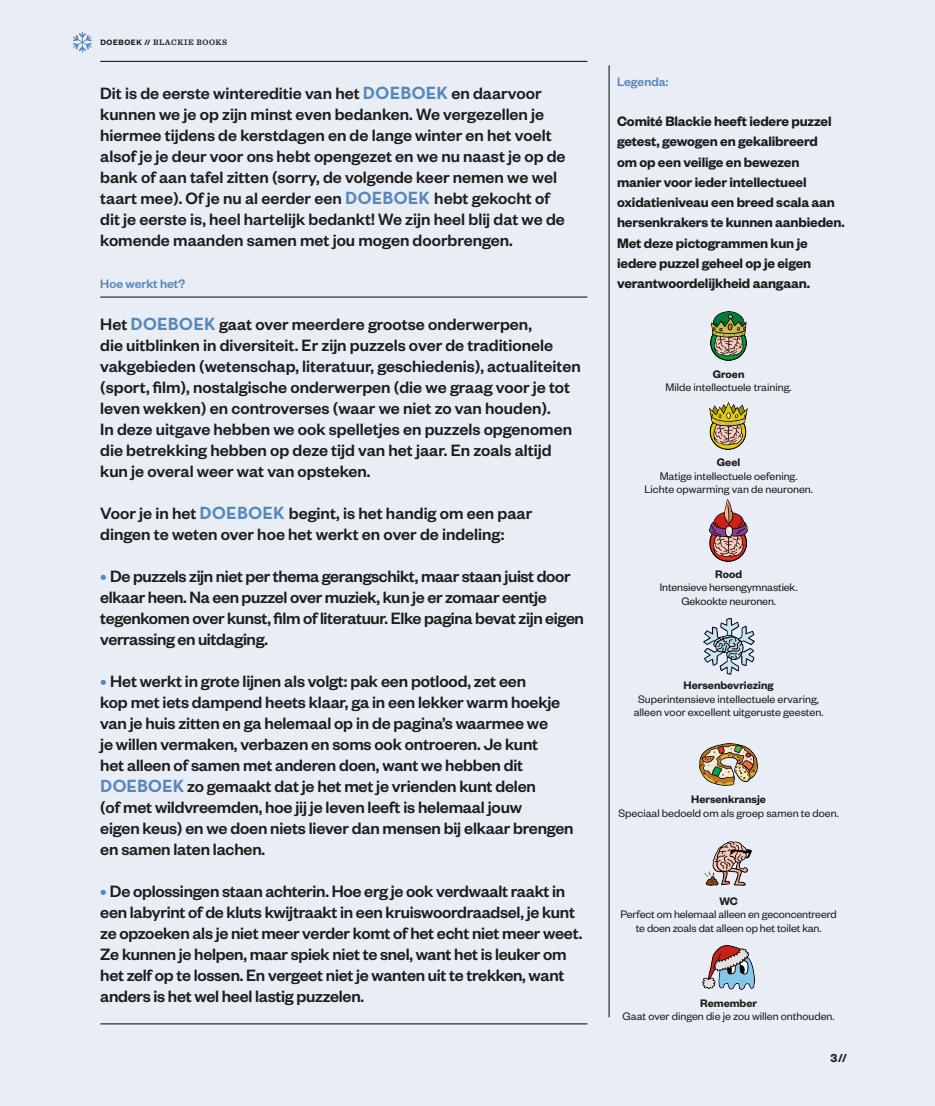
<style>
.page{position:relative;width:935px;height:1106px;background:#e9edf6}
.page>*{position:absolute;margin:0;border:0;box-sizing:border-box;transform-origin:0 0}
.t1{font:500 18px/21px "Founders Grotesk";letter-spacing:-.01em;color:#1d1d1b}
.t2{font:600 15px/20.2px "Founders Grotesk";letter-spacing:-.01em;color:#1d1d1b}
.t3{font:500 13.5px "Founders Grotesk";color:#5788ba}
.t4{font:600 12.75px "Founders Grotesk";color:#1d1d1b}
.t5{font:12px/13.5px "Founders Grotesk";color:#1d1d1b;text-align:center}
.t6{font:600 12px "Founders Grotesk";color:#1d1d1b}
.t7{font:600 8.55px "Founders Grotesk";letter-spacing:.07em;color:#1d1d1b}
.t8{font:600 8.25px "Sentinel Pro";letter-spacing:.07em;color:#1d1d1b}
.s1{font-family:"Founders Grotesk";font-size:8.55px}
.s2{font-family:"Sentinel Pro";font-size:8.25px}
.s3{font-family:"Neutra Text Bold SC Alt";font-weight:400;color:#5788ba}
.s4{color:#5788ba}
</style>
<div class="page">
<hr style="left:100px;top:296px;width:487px;height:2px;background:#1d1d1b">
<hr style="left:100px;top:61px;width:487px;height:1px;background:#1d1d1b">
<hr style="left:100px;top:1023px;width:487px;height:1px;background:#1d1d1b">
<hr style="left:608px;top:65px;width:1px;height:952px;background:#1d1d1b">
<img style="left:709px;top:402px;width:38px;height:47px">
<img style="left:703px;top:619px;width:51px;height:55px">
<img style="left:700px;top:743px;width:57px;height:42px">
<img style="left:706px;top:842px;width:45px;height:44px">
<img style="left:702px;top:945px;width:52px;height:44px">
<img style="left:709px;top:500px;width:38px;height:61px">
<img style="left:710px;top:312px;width:36px;height:49px">
<svg style="left:73px;top:32px;width:19px;height:21px"></svg>
<p class="t8" style="left:100px;top:36px;width:128px"><span class="s1">DOEBOEK //</span> BLACKIE BOOKS</p>
<p class="t7" style="left:144px;top:37px;width:93px">WINTER // <span class="s2">VOLUME 1</span></p>
<p class="t1" style="left:100px;top:82px;width:467px">Dit is de eerste wintereditie van het <span class="s3">DOEBOEK</span> en daarvoor kunnen we je op zijn minst even bedanken. We vergezellen je hiermee tijdens de kerstdagen en de lange winter en het voelt alsof je je deur voor ons hebt opengezet en we nu naast je op de bank of aan tafel zitten (sorry, de volgende keer nemen we wel taart mee). Of je nu al eerder een <span class="s3">DOEBOEK</span> hebt gekocht of dit je eerste is, heel hartelijk bedankt! We zijn heel blij dat we de komende maanden samen met jou mogen doorbrengen.</p>
<p class="t3" style="left:100px;top:275px;width:86px">Hoe werkt het?</p>
<p class="t1" style="left:100px;top:313px;width:482px">Het <span class="s3">DOEBOEK</span> gaat over meerdere grootse onderwerpen,<br>die uitblinken in diversiteit. Er zijn puzzels over de traditionele vakgebieden (wetenschap, literatuur, geschiedenis), actualiteiten (sport, film), nostalgische onderwerpen (die we graag voor je tot leven wekken) en controverses (waar we niet zo van houden).<br>In deze uitgave hebben we ook spelletjes en puzzels opgenomen die betrekking hebben op deze tijd van het jaar. En zoals altijd kun je overal weer wat van opsteken.</p>
<p class="t1" style="left:100px;top:502px;width:433px">Voor je in het <span class="s3">DOEBOEK</span> begint, is het handig om een paar dingen te weten over hoe het werkt en over de indeling:</p>
<p class="t1" style="left:100px;top:565px;width:485px"><span class="s4">•</span> De puzzels zijn niet per thema gerangschikt, maar staan juist door elkaar heen. Na een puzzel over muziek, kun je er zomaar eentje tegenkomen over kunst, film of literatuur. Elke pagina bevat zijn eigen verrassing en uitdaging.</p>
<p class="t1" style="left:100px;top:670px;width:475px"><span class="s4">•</span> Het werkt in grote lijnen als volgt: pak een potlood, zet een<br>kop met iets dampend heets klaar, ga in een lekker warm hoekje van je huis zitten en ga helemaal op in de pagina’s waarmee we<br>je willen vermaken, verbazen en soms ook ontroeren. Je kunt<br>het alleen of samen met anderen doen, want we hebben dit <span class="s3">DOEBOEK</span> zo gemaakt dat je het met je vrienden kunt delen<br>(of met wildvreemden, hoe jij je leven leeft is helemaal jouw<br>eigen keus) en we doen niets liever dan mensen bij elkaar brengen en samen laten lachen.</p>
<p class="t1" style="left:100px;top:880px;width:483px"><span class="s4">•</span> De oplossingen staan achterin. Hoe erg je ook verdwaalt raakt in een labyrint of de kluts kwijtraakt in een kruiswoordraadsel, je kunt ze opzoeken als je niet meer verder komt of het echt niet meer weet.<br>Ze kunnen je helpen, maar spiek niet te snel, want het is leuker om het zelf op te lossen. En vergeet niet je wanten uit te trekken, want anders is het wel heel lastig puzzelen.</p>
<p class="t3" style="left:617px;top:73px;width:53px">Legenda:</p>
<p class="t2" style="left:617px;top:110px;width:229px">Comité Blackie heeft iedere puzzel getest, gewogen en gekalibreerd<br>om op een veilige en bewezen manier voor ieder intellectueel oxidatieniveau een breed scala aan hersenkrakers te kunnen aanbieden.<br>Met deze pictogrammen kun je iedere puzzel geheel op je eigen verantwoordelijkheid aangaan.</p>
<p class="t6" style="left:712px;top:366px;width:33px">Groen</p>
<p class="t5" style="left:665px;top:380px;width:128px">Milde intellectuele training.</p>
<p class="t6" style="left:717px;top:455px;width:25px">Geel</p>
<p class="t5" style="left:644px;top:468px;width:170px">Matige intellectuele oefening.<br>Lichte opwarming van de neuronen.</p>
<p class="t6" style="left:715px;top:566px;width:28px">Rood</p>
<p class="t5" style="left:659px;top:580px;width:139px">Intensieve hersengymnastiek.<br>Gekookte neuronen.</p>
<p class="t6" style="left:683px;top:677px;width:91px">Hersenbevriezing</p>
<p class="t5" style="left:633px;top:691px;width:191px">Superintensieve intellectuele ervaring, alleen voor excellent uitgeruste geesten.</p>
<p class="t6" style="left:691px;top:792px;width:76px">Hersenkransje</p>
<p class="t5" style="left:618px;top:806px;width:222px">Speciaal bedoeld om als groep samen te doen.</p>
<p class="t6" style="left:719px;top:893px;width:20px">WC</p>
<p class="t5" style="left:620px;top:907px;width:218px">Perfect om helemaal alleen en geconcentreerd te doen zoals dat alleen op het toilet kan.</p>
<p class="t6" style="left:700px;top:995px;width:58px">Remember</p>
<p class="t5" style="left:622px;top:1009px;width:213px">Gaat over dingen die je zou willen onthouden.</p>
<p class="t4" style="left:830px;top:1050px;width:18px">3//</p>
</div>
